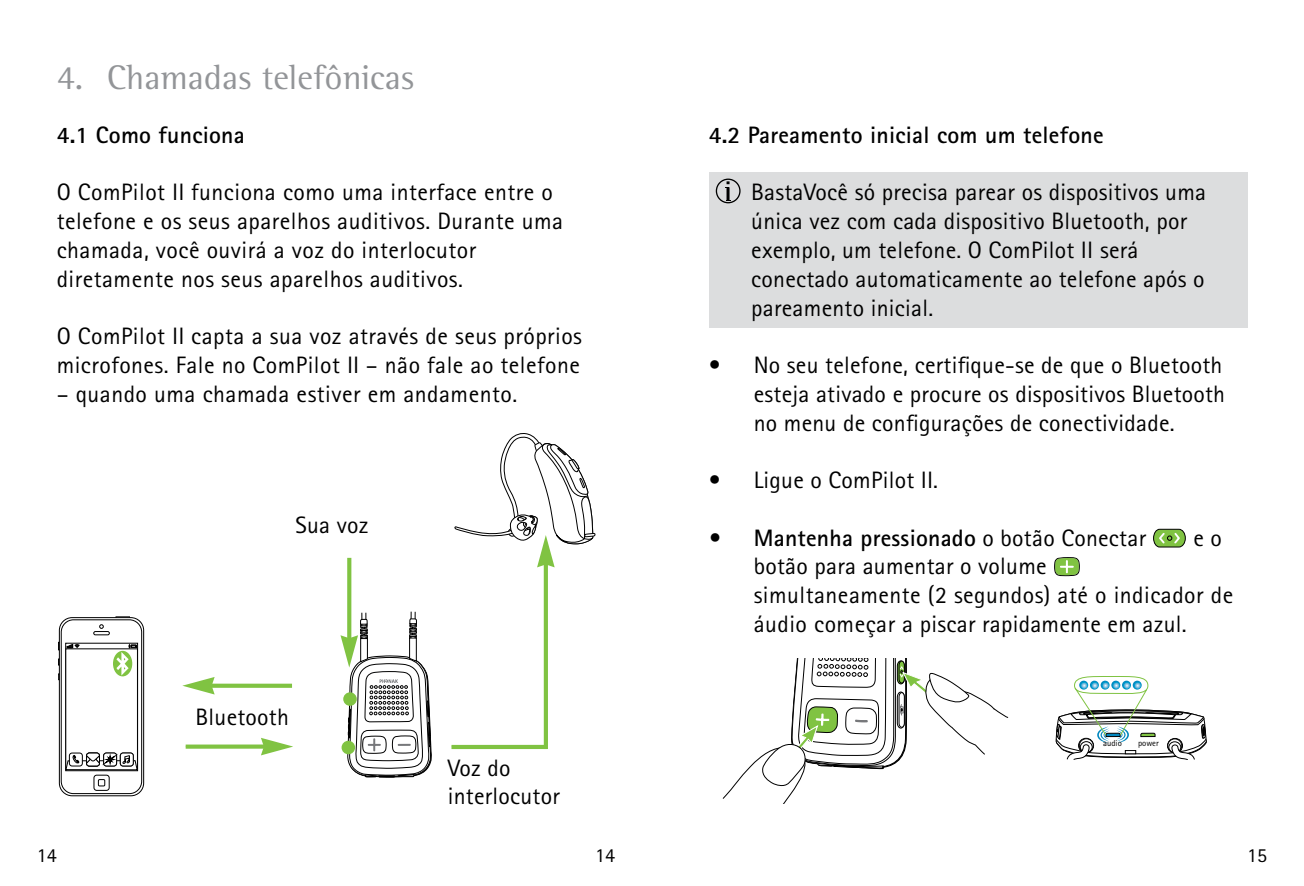
<style>
.page{position:relative;width:1304px;height:886px;background:#fff}
.page>*{position:absolute;margin:0;border:0;box-sizing:border-box;transform-origin:0 0}
.t1{font:35px "Rotis Semi Serif Pro";color:#939598}
.t2{font:23.75px/28.8px "Rotis Sans Serif Pro";letter-spacing:.02em;color:#000}
.t3{font:700 23.75px "Rotis Sans Serif Pro";letter-spacing:.01em;color:#000}
.t4{font:20px "Rotis Sans Serif Pro";color:#000}
.t5{font:8.75px "Rotis Sans Serif";color:#000}
.s1{font-weight:400}
</style>
<div class="page">
<svg style="left:261px;top:738px;width:32px;height:17px"></svg>
<div style="left:186px;top:744px;width:80px;height:5px;background:#80c342"></div>
<hr style="left:451px;top:745px;width:96px;height:4px;background:#80c342">
<hr style="left:544px;top:547px;width:4px;height:202px;background:#80c342">
<svg style="left:182px;top:677px;width:33px;height:17px"></svg>
<svg style="left:195px;top:684px;width:97px;height:4px"></svg>
<div style="left:59px;top:617px;width:85px;height:179px;border:1px solid #000;border-radius:13px"></div>
<div style="left:61px;top:619px;width:81px;height:175px;border:1px solid #000;border-radius:12px"></div>
<svg style="left:99px;top:624px;width:5px;height:5px"></svg>
<div style="left:93px;top:631px;width:17px;height:4px;border:1px solid #000;border-radius:2px"></div>
<svg style="left:94px;top:775px;width:15px;height:15px"></svg>
<div style="left:94px;top:775px;width:16px;height:16px;border:1px solid #000;border-radius:3px"></div>
<div style="left:98px;top:779px;width:7px;height:7px;background:#fff"></div>
<div style="left:98px;top:779px;width:7px;height:7px;border:1px solid #000"></div>
<div style="left:65px;top:643px;width:73px;height:128px;background:#fff;border:1px solid #000"></div>
<div style="left:65px;top:648px;width:73px;height:121px;background:#fff;border:1px solid #000"></div>
<svg style="left:67px;top:643px;width:15px;height:7px"></svg>
<svg style="left:65px;top:752px;width:73px;height:18px"></svg>
<div style="left:113px;top:651px;width:19px;height:25px;background:#80c342;border-radius:50%"></div>
<svg style="left:116px;top:643px;width:21px;height:32px"></svg>
<svg style="left:340px;top:611px;width:92px;height:167px"></svg>
<svg style="left:347px;top:558px;width:4px;height:97px"></svg>
<div style="left:343px;top:692px;width:14px;height:14px;background:#80c342;border-radius:50%"></div>
<div style="left:342px;top:741px;width:13px;height:13px;background:#80c342;border-radius:50%"></div>
<svg style="left:454px;top:433px;width:141px;height:134px"></svg>
<div style="left:709px;top:172px;width:538px;height:155px;background:#dcddde"></div>
<svg style="left:723px;top:658px;width:285px;height:146px"></svg>
<svg style="left:1056px;top:676px;width:150px;height:84px"></svg>
<svg style="left:716px;top:179px;width:25px;height:24px"></svg>
<svg style="left:1153px;top:529px;width:33px;height:19px"></svg>
<svg style="left:1054px;top:557px;width:26px;height:20px"></svg>
<h1 class="t1" style="left:57px;top:56px;width:359px">4. Chamadas telefônicas</h1>
<p class="t3" style="left:57px;top:120px;width:190px">4.1 Como funciona</p>
<p class="t2" style="left:57px;top:178px;width:508px">O ComPilot II funciona como uma interface entre o telefone e os seus aparelhos auditivos. Durante uma chamada, você ouvirá a voz do interlocutor diretamente nos seus aparelhos auditivos.</p>
<p class="t2" style="left:57px;top:322px;width:527px">O ComPilot II capta a sua voz através de seus próprios microfones. Fale no ComPilot II – não fale ao telefone</p>
<p class="t2" style="left:57px;top:380px;width:462px">– quando uma chamada estiver em andamento.</p>
<p class="t2" style="left:296px;top:511px;width:75px">Sua voz</p>
<p class="t2" style="left:196px;top:702px;width:95px">Bluetooth</p>
<p class="t2" style="left:448px;top:753px;width:114px">Voz do interlocutor</p>
<p class="t3" style="left:709px;top:120px;width:396px">4.2 Pareamento inicial com um telefone</p>
<p class="t2" style="left:751px;top:178px;width:456px">BastaVocê só precisa parear os dispositivos uma única vez com cada dispositivo Bluetooth, por exemplo, um telefone. O ComPilot II será conectado automaticamente ao telefone após o pareamento inicial.</p>
<p class="t2" style="left:754px;top:351px;width:473px;text-align:justify;text-indent:-45px">• No seu telefone, certifique-se de que o Bluetooth esteja ativado e procure os dispositivos Bluetooth no menu de configurações de conectividade.</p>
<p class="t2" style="left:709px;top:466px;width:231px">• Ligue o ComPilot II.</p>
<p class="t3" style="left:709px;top:522px;width:439px">• Mantenha pressionado <span class="s1">o botão Conectar</span></p>
<p class="t2" style="left:1193px;top:523px;width:30px">e o</p>
<p class="t2" style="left:754px;top:552px;width:481px">botão para aumentar o volume<br>simultaneamente (2 segundos) até o indicador de áudio começar a piscar rapidamente em azul.</p>
<p class="t5" style="left:1103px;top:737px;width:20px">audio</p>
<p class="t5" style="left:1138px;top:737px;width:22px">power</p>
<p class="t4" style="left:37px;top:843px;width:21px">14</p>
<p class="t4" style="left:595px;top:843px;width:21px">14</p>
<p class="t4" style="left:1247px;top:843px;width:21px">15</p>
</div>
